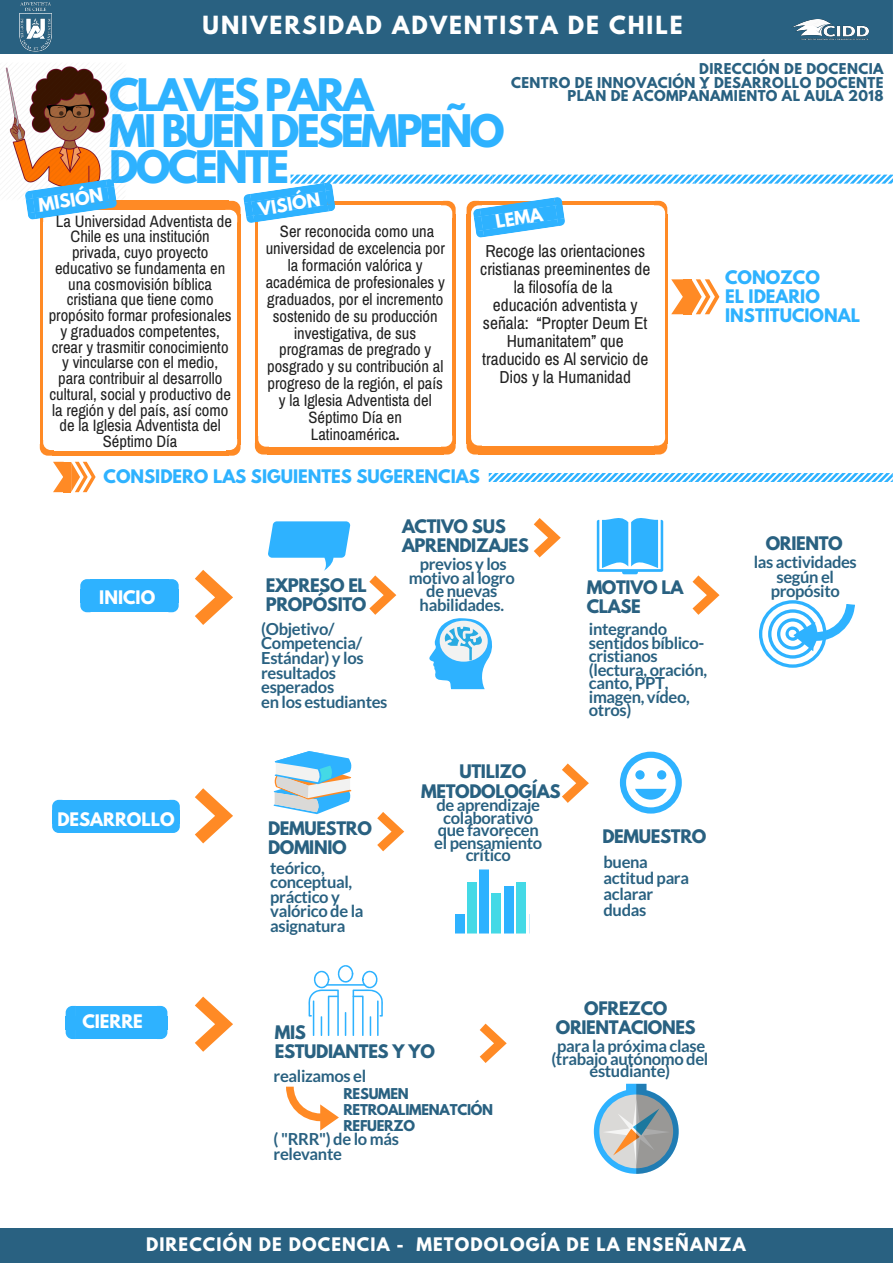
<style>
.page{position:relative;width:893px;height:1263px;background:#fff}
.page>*{position:absolute;margin:0;border:0;box-sizing:border-box;transform-origin:0 0}
.t1{font:700 39.75px/36px "League Spartan";letter-spacing:-.07em;color:#2eb2ff}
.t2{font:700 22.2px "League Spartan";letter-spacing:.09em;color:#fff}
.t3{font:17.4px/18px "Archivo Narrow";color:#222;text-align:center}
.t4{font:16.5px/15.8px "Archivo Narrow";color:#222;text-align:center}
.t5{font:700 16.5px/14.7px "Lato";letter-spacing:-.02em;color:#296181}
.t6{font:700 16.5px/19.2px "League Spartan";letter-spacing:-.02em;color:#296181}
.t7{font:700 16.5px "League Spartan";letter-spacing:.07em;color:#fff}
.t8{font:700 16.5px/19.2px "League Spartan";color:#2eb2ff}
.t9{font:700 16.5px "League Spartan";color:#fff}
.t10{font:700 13.2px/13.5px "League Spartan";letter-spacing:.03em;color:#296181;text-align:right}
.t11{font:700 13.2px/15.8px "League Spartan";letter-spacing:-.02em;color:#296181}
.s1{font-weight:700}
</style>
<div class="page">
<div style="left:0;top:0;width:893px;height:54px;background:#296181"></div>
<div style="left:0;top:1228px;width:893px;height:35px;background:#296181"></div>
<img style="left:5px;top:66px;width:104px;height:114px">
<div style="left:228px;top:214px;width:13px;height:230px;background:#ff8a25"></div>
<div style="left:52px;top:201px;width:176px;height:13px;background:#ff8a25"></div>
<div style="left:40px;top:214px;width:12px;height:230px;background:#ff8a25"></div>
<svg style="left:55px;top:451px;width:170px;height:5px"></svg>
<div style="left:225px;top:222px;width:12px;height:217px;background:#fff"></div>
<div style="left:55px;top:210px;width:171px;height:12px;background:#fff"></div>
<div style="left:43px;top:222px;width:12px;height:217px;background:#fff"></div>
<svg style="left:40px;top:439px;width:15px;height:17px"></svg>
<svg style="left:225px;top:439px;width:16px;height:17px"></svg>
<div style="left:443px;top:214px;width:13px;height:229px;background:#ff8a25"></div>
<div style="left:255px;top:214px;width:12px;height:229px;background:#ff8a25"></div>
<div style="left:267px;top:443px;width:177px;height:11px;background:#ff8a25"></div>
<div style="left:440px;top:218px;width:12px;height:218px;background:#fff"></div>
<div style="left:258px;top:218px;width:12px;height:218px;background:#fff"></div>
<div style="left:270px;top:436px;width:171px;height:11px;background:#fff"></div>
<svg style="left:255px;top:436px;width:15px;height:18px"></svg>
<svg style="left:441px;top:436px;width:15px;height:18px"></svg>
<div style="left:655px;top:214px;width:12px;height:229px;background:#ff8a25"></div>
<div style="left:467px;top:214px;width:12px;height:229px;background:#ff8a25"></div>
<div style="left:479px;top:443px;width:176px;height:11px;background:#ff8a25"></div>
<div style="left:653px;top:218px;width:12px;height:217px;background:#fff"></div>
<div style="left:471px;top:218px;width:12px;height:217px;background:#fff"></div>
<div style="left:483px;top:434px;width:171px;height:11px;background:#fff"></div>
<svg style="left:467px;top:435px;width:16px;height:19px"></svg>
<svg style="left:653px;top:434px;width:14px;height:20px"></svg>
<svg style="left:169px;top:579px;width:10px;height:11px"></svg>
<div style="left:168px;top:590px;width:11px;height:13px;background:#2eb2ff"></div>
<div style="left:90px;top:590px;width:79px;height:13px;background:#2eb2ff"></div>
<div style="left:90px;top:579px;width:79px;height:11px;background:#2eb2ff"></div>
<svg style="left:80px;top:579px;width:10px;height:11px"></svg>
<div style="left:80px;top:590px;width:11px;height:13px;background:#2eb2ff"></div>
<div style="left:90px;top:603px;width:79px;height:9px;background:#2eb2ff"></div>
<svg style="left:80px;top:603px;width:10px;height:9px"></svg>
<svg style="left:169px;top:603px;width:10px;height:9px"></svg>
<svg style="left:53px;top:462px;width:11px;height:30px"></svg>
<svg style="left:71px;top:462px;width:25px;height:30px"></svg>
<div style="left:64px;top:462px;width:7px;height:30px;background:#ff8a25"></div>
<svg style="left:671px;top:279px;width:12px;height:35px"></svg>
<svg style="left:692px;top:279px;width:27px;height:35px"></svg>
<div style="left:683px;top:279px;width:9px;height:35px;background:#ff8a25"></div>
<svg style="left:369px;top:575px;width:27px;height:40px"></svg>
<svg style="left:534px;top:518px;width:27px;height:39px"></svg>
<svg style="left:692px;top:575px;width:27px;height:40px"></svg>
<svg style="left:377px;top:812px;width:27px;height:39px"></svg>
<svg style="left:562px;top:763px;width:27px;height:40px"></svg>
<svg style="left:480px;top:1023px;width:27px;height:40px"></svg>
<svg style="left:195px;top:570px;width:38px;height:55px"></svg>
<svg style="left:195px;top:788px;width:38px;height:55px"></svg>
<svg style="left:195px;top:996px;width:38px;height:56px"></svg>
<svg style="left:25px;top:179px;width:92px;height:43px"></svg>
<svg style="left:225px;top:175px;width:668px;height:63px"></svg>
<svg style="left:489px;top:473px;width:404px;height:9px"></svg>
<svg style="left:597px;top:518px;width:66px;height:56px"></svg>
<svg style="left:268px;top:521px;width:82px;height:50px"></svg>
<svg style="left:759px;top:600px;width:96px;height:68px"></svg>
<svg style="left:170px;top:800px;width:10px;height:10px"></svg>
<div style="left:170px;top:810px;width:10px;height:14px;background:#2eb2ff"></div>
<div style="left:62px;top:810px;width:108px;height:14px;background:#2eb2ff"></div>
<div style="left:62px;top:800px;width:108px;height:11px;background:#2eb2ff"></div>
<svg style="left:52px;top:800px;width:10px;height:10px"></svg>
<div style="left:52px;top:810px;width:10px;height:14px;background:#2eb2ff"></div>
<div style="left:62px;top:823px;width:108px;height:10px;background:#2eb2ff"></div>
<svg style="left:52px;top:824px;width:10px;height:9px"></svg>
<svg style="left:170px;top:824px;width:10px;height:9px"></svg>
<svg style="left:157px;top:1006px;width:10px;height:10px"></svg>
<div style="left:157px;top:1016px;width:10px;height:14px;background:#2eb2ff"></div>
<div style="left:76px;top:1016px;width:81px;height:14px;background:#2eb2ff"></div>
<div style="left:76px;top:1006px;width:81px;height:11px;background:#2eb2ff"></div>
<svg style="left:66px;top:1006px;width:10px;height:10px"></svg>
<div style="left:66px;top:1016px;width:10px;height:14px;background:#2eb2ff"></div>
<div style="left:76px;top:1029px;width:81px;height:10px;background:#2eb2ff"></div>
<svg style="left:66px;top:1030px;width:10px;height:9px"></svg>
<svg style="left:157px;top:1030px;width:10px;height:9px"></svg>
<svg style="left:274px;top:751px;width:77px;height:63px"></svg>
<div style="left:467px;top:882px;width:10px;height:51px;background:#44d9e6"></div>
<div style="left:516px;top:882px;width:10px;height:51px;background:#44d9e6"></div>
<div style="left:491px;top:893px;width:10px;height:40px;background:#44d9e6"></div>
<div style="left:504px;top:886px;width:9px;height:47px;background:#2eb2ff"></div>
<div style="left:455px;top:914px;width:9px;height:19px;background:#2eb2ff"></div>
<div style="left:480px;top:869px;width:9px;height:64px;background:#2eb2ff"></div>
<svg style="left:529px;top:914px;width:1px;height:19px"></svg>
<svg style="left:620px;top:752px;width:62px;height:61px"></svg>
<svg style="left:309px;top:965px;width:74px;height:71px"></svg>
<svg style="left:286px;top:1087px;width:53px;height:43px"></svg>
<svg style="left:594px;top:1084px;width:85px;height:90px"></svg>
<svg style="left:429px;top:618px;width:63px;height:71px"></svg>
<img style="left:792px;top:19px;width:76px;height:20px">
<img style="left:19px;top:2px;width:33px;height:50px">
<h2 class="t2" style="left:203px;top:14px;width:482px">UNIVERSIDAD ADVENTISTA DE CHILE</h2>
<p class="t10" style="left:511px;top:64px;width:374px">DIRECCIÓN DE DOCENCIA<br>CENTRO DE INNOVACIÓN Y DESARROLLO DOCENTE<br>PLAN DE ACOMPAÑAMIENTO AL AULA 2018</p>
<h1 class="t1" style="left:109px;top:82px;width:397px">CLAVES PARA<br>MI BUEN DESEMPEÑO<br>DOCENTE</h1>
<p class="t7" style="left:37px;top:197px;width:67px;rotate:-10deg">MISIÓN</p>
<p class="t7" style="left:257px;top:202px;width:64px;rotate:-10deg">VISIÓN</p>
<p class="t7" style="left:494px;top:214px;width:49px;rotate:-10deg">LEMA</p>
<p class="t4" style="left:49px;top:213px;width:185px">La Universidad Adventista de<br>Chile es una institución privada, cuyo proyecto educativo se fundamenta en una cosmovisión bíblica cristiana que tiene como propósito formar profesionales y graduados competentes, crear y trasmitir conocimiento y vincularse con el medio, para contribuir al desarrollo cultural, social y productivo de la región y del país, así como de la Iglesia Adventista del<br>Séptimo Día</p>
<p class="t4" style="left:266px;top:223px;width:181px;line-height:17px">Ser reconocida como una universidad de excelencia por la formación valórica y académica de profesionales y graduados, por el incremento sostenido de su producción investigativa, de sus programas de pregrado y posgrado y su contribución al progreso de la región, el país y la Iglesia Adventista del<br>Séptimo Día en<br>Latinoamérica<span class="s1">.</span></p>
<p class="t3" style="left:480px;top:241px;width:172px">Recoge las orientaciones cristianas preeminentes de la filosofía de la<br>educación adventista y señala: “Propter Deum Et<br>Humanitatem” que traducido es Al servicio de<br>Dios y la Humanidad</p>
<p class="t8" style="left:725px;top:270px;width:136px">CONOZCO<br>EL IDEARIO<br>INSTITUCIONAL</p>
<p class="t8" style="left:104px;top:469px;width:378px">CONSIDERO LAS SIGUIENTES SUGERENCIAS</p>
<p class="t7" style="left:99px;top:589px;width:57px">INICIO</p>
<p class="t9" style="left:57px;top:811px;width:119px">DESARROLLO</p>
<p class="t6" style="left:266px;top:577px;width:103px">EXPRESO EL<br>PROPÓSITO</p>
<p class="t5" style="left:261px;top:621px;width:128px">(Objetivo/<br>Competencia/<br>Estándar) y los resultados esperados<br>en los estudiantes</p>
<p class="t6" style="left:402px;top:519px;width:128px">ACTIVO SUS<br>APRENDIZAJES</p>
<p class="t5" style="left:409px;top:557px;width:107px;line-height:13.5px;text-align:center">previos y los motivo al logro de nuevas habilidades.</p>
<p class="t6" style="left:268px;top:821px;width:105px">DEMUESTRO<br>DOMINIO</p>
<p class="t5" style="left:270px;top:860px;width:95px">teórico, conceptual, práctico y valórico de la asignatura</p>
<p class="t6" style="left:421px;top:764px;width:141px;text-align:center">UTILIZO<br>METODOLOGÍAS</p>
<p class="t5" style="left:434px;top:799px;width:109px;line-height:12.5px;text-align:center">de aprendizaje colaborativo que favorecen el pensamiento crítico</p>
<p class="t6" style="left:587px;top:580px;width:98px">MOTIVO LA<br>CLASE</p>
<p class="t5" style="left:589px;top:622px;width:120px;line-height:13.5px">integrando sentidos bíblico&shy;cristianos (lectura, oración, canto, PPT, imagen, vídeo, otros)</p>
<p class="t6" style="left:602px;top:828px;width:105px">DEMUESTRO</p>
<p class="t5" style="left:604px;top:854px;width:87px;line-height:15.8px">buena actitud para aclarar dudas</p>
<p class="t7" style="left:82px;top:1014px;width:62px">CIERRE</p>
<p class="t6" style="left:275px;top:1024px;width:162px">MIS<br>ESTUDIANTES Y YO</p>
<p class="t5" style="left:274px;top:1068px;width:94px">realizamos el</p>
<p class="t11" style="left:343px;top:1087px;width:151px">RESUMEN<br>RETROALIMENATCIÓN<br>REFUERZO</p>
<p class="t5" style="left:274px;top:1131px;width:127px">( "RRR") de lo más relevante</p>
<p class="t6" style="left:556px;top:1001px;width:141px;text-align:center">OFREZCO<br>ORIENTACIONES</p>
<p class="t5" style="left:551px;top:1040px;width:159px;line-height:12.5px;text-align:center">para la próxima clase (trabajo autónomo del estudiante)</p>
<p class="t6" style="left:766px;top:536px;width:79px">ORIENTO</p>
<p class="t5" style="left:754px;top:554px;width:105px;text-align:center">las actividades según el propósito</p>
<p class="t7" style="left:146px;top:1236px;width:601px">DIRECCIÓN DE DOCENCIA - METODOLOGÍA DE LA ENSEÑANZA</p>
</div>
